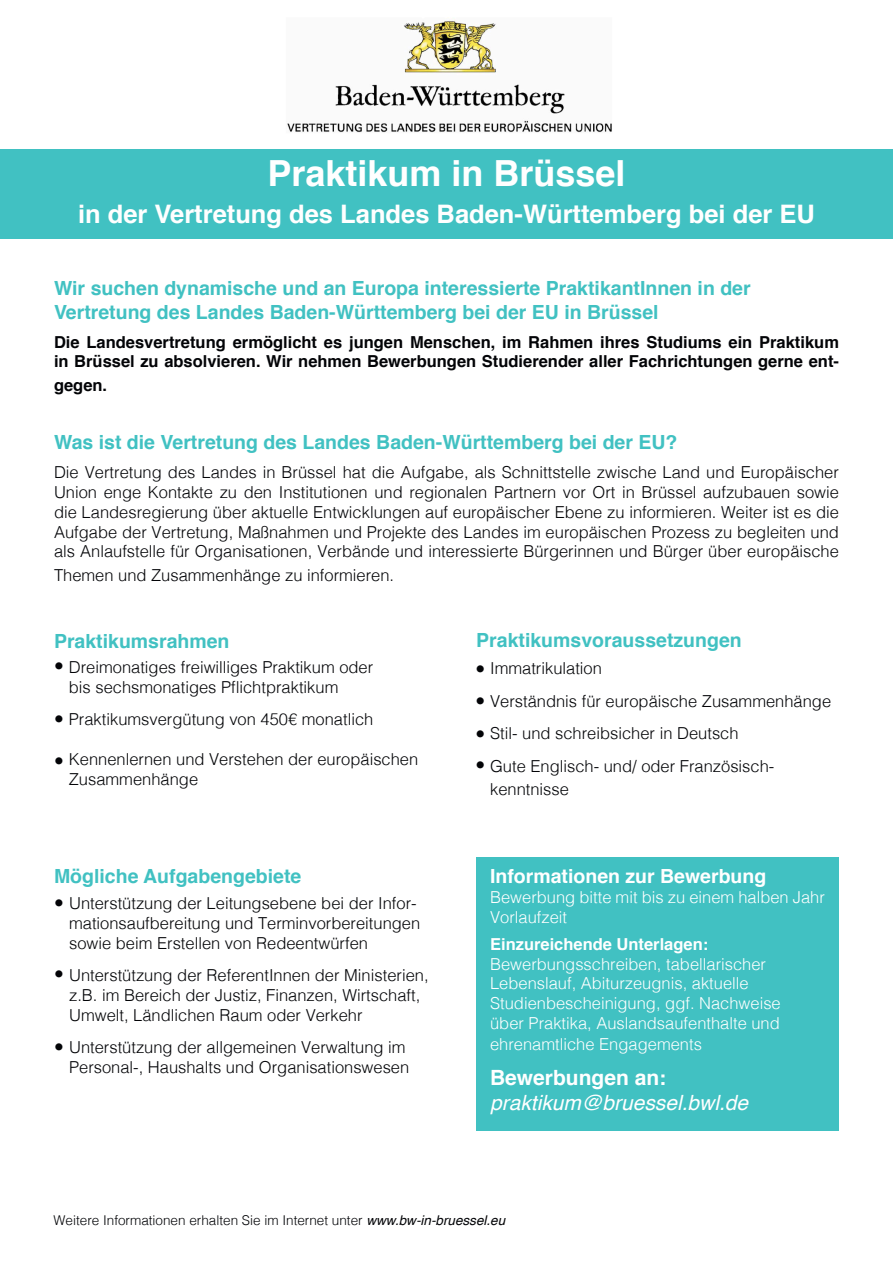
<style>
.page{position:relative;width:893px;height:1263px;background:#fff}
.page>*{position:absolute;margin:0;border:0;box-sizing:border-box;transform-origin:0 0}
.t1{font:700 36px "Helvetica";color:#fff}
.t2{font:700 25.5px "Helvetica";color:#fff}
.t3{font:italic 21px "Helvetica";color:#fff}
.t4{font:700 21px "Helvetica";color:#fff}
.t5{font:700 19.5px "Helvetica";color:#41c1c2}
.t6{font:700 19.5px "Helvetica";color:#fff}
.t7{font:300 19.5px "Helvetica";color:#030407}
.t8{font:300 16.5px/19.8px "Helvetica";color:#030407}
.t9{font:300 16.5px/19.8px "Helvetica";color:#fff}
.t10{font:700 16.5px/19.8px "Helvetica";color:#030407}
.t11{font:700 16.5px "Helvetica";color:#fff}
.t12{font:300 13.5px "Helvetica";color:#030407}
.s1{font-weight:400;font-style:italic}
</style>
<div class="page">
<div style="left:476px;top:857px;width:363px;height:273px;background:#41c1c2"></div>
<div style="left:0;top:149px;width:893px;height:90px;background:#41c1c2"></div>
<img style="left:287px;top:17px;width:325px;height:116px">
<p class="t1" style="left:267px;top:145px;width:360px">Praktikum in Brüssel</p>
<p class="t2" style="left:78px;top:193px;width:738px">in der Vertretung des Landes Baden-Württemberg bei der EU</p>
<p class="t5" style="left:54px;top:273px;width:698px">Wir suchen dynamische und an Europa interessierte PraktikantInnen in der</p>
<p class="t5" style="left:54px;top:296px;width:606px">Vertretung des Landes Baden-Württemberg bei der EU in Brüssel</p>
<p class="t10" style="left:54px;top:332px;width:786px">Die Landesvertretung ermöglicht es jungen Menschen, im Rahmen ihres Studiums ein Praktikum in Brüssel zu absolvieren. Wir nehmen Bewerbungen Studierender aller Fachrichtungen gerne ent-</p>
<p class="t10" style="left:54px;top:375px;width:55px">gegen.</p>
<p class="t5" style="left:54px;top:427px;width:625px">Was ist die Vertretung des Landes Baden-Württemberg bei der EU?</p>
<p class="t8" style="left:54px;top:461px;width:787px;text-align:justify">Die Vertretung des Landes in Brüssel hat die Aufgabe, als Schnittstelle zwische Land und Europäischer Union enge Kontakte zu den Institutionen und regionalen Partnern vor Ort in Brüssel aufzubauen sowie die Landesregierung über aktuelle Entwicklungen auf europäischer Ebene zu informieren. Weiter ist es die Aufgabe der Vertretung, Maßnahmen und Projekte des Landes im europäischen Prozess zu begleiten und als Anlaufstelle für Organisationen, Verbände und interessierte Bürgerinnen und Bürger über europäische</p>
<p class="t8" style="left:54px;top:564px;width:342px">Themen und Zusammenhänge zu informieren.</p>
<p class="t5" style="left:54px;top:625px;width:177px">Praktikumsrahmen</p>
<p class="t7" style="left:54px;top:650px;width:11px">•</p>
<p class="t8" style="left:69px;top:656px;width:306px">Dreimonatiges freiwilliges Praktikum oder</p>
<p class="t8" style="left:69px;top:676px;width:271px">bis sechsmonatiges Pflichtpraktikum</p>
<p class="t8" style="left:69px;top:708px;width:306px">Praktikumsvergütung von 450€ monatlich</p>
<p class="t8" style="left:69px;top:748px;width:351px">Kennenlernen und Verstehen der europäischen<br>Zusammenhänge</p>
<p class="t7" style="left:54px;top:702px;width:11px">•</p>
<p class="t7" style="left:54px;top:744px;width:11px">•</p>
<p class="t5" style="left:54px;top:860px;width:249px">Mögliche Aufgabengebiete</p>
<p class="t8" style="left:69px;top:892px;width:353px">Unterstützung der Leitungsebene bei der Infor&shy;mationsaufbereitung und Terminvorbereitungen sowie beim Erstellen von Redeentwürfen</p>
<p class="t8" style="left:69px;top:964px;width:361px">Unterstützung der ReferentInnen der Ministerien, z.B. im Bereich der Justiz, Finanzen, Wirtschaft,<br>Umwelt, Ländlichen Raum oder Verkehr</p>
<p class="t8" style="left:69px;top:1036px;width:342px">Unterstützung der allgemeinen Verwaltung im<br>Personal-, Haushalts und Organisationswesen</p>
<p class="t7" style="left:54px;top:886px;width:11px">•</p>
<p class="t7" style="left:54px;top:958px;width:11px">•</p>
<p class="t7" style="left:54px;top:1031px;width:11px">•</p>
<p class="t5" style="left:476px;top:625px;width:267px">Praktikumsvoraussetzungen</p>
<p class="t7" style="left:476px;top:652px;width:11px">•</p>
<p class="t7" style="left:476px;top:684px;width:11px">•</p>
<p class="t7" style="left:476px;top:717px;width:11px">•</p>
<p class="t7" style="left:476px;top:749px;width:11px">•</p>
<p class="t8" style="left:490px;top:657px;width:113px">Immatrikulation</p>
<p class="t8" style="left:490px;top:690px;width:343px">Verständnis für europäische Zusammenhänge</p>
<p class="t8" style="left:490px;top:722px;width:250px">Stil- und schreibsicher in Deutsch</p>
<p class="t8" style="left:490px;top:755px;width:286px">Gute Englisch- und/ oder Französisch-</p>
<p class="t8" style="left:490px;top:778px;width:80px">kenntnisse</p>
<p class="t6" style="left:490px;top:860px;width:278px">Informationen zur Bewerbung</p>
<p class="t9" style="left:490px;top:886px;width:336px">Bewerbung bitte mit bis zu einem halben Jahr<br>Vorlaufzeit</p>
<p class="t11" style="left:490px;top:931px;width:220px">Einzureichende Unterlagen:</p>
<p class="t9" style="left:490px;top:953px;width:277px">Bewerbungsschreiben, tabellarischer</p>
<p class="t9" style="left:490px;top:972px;width:260px">Lebenslauf, Abiturzeugnis, aktuelle</p>
<p class="t9" style="left:490px;top:992px;width:292px">Studienbescheinigung, ggf. Nachweise</p>
<p class="t9" style="left:490px;top:1012px;width:291px">über Praktika, Auslandsaufenthalte und</p>
<p class="t9" style="left:490px;top:1033px;width:213px">ehrenamtliche Engagements</p>
<p class="t4" style="left:490px;top:1060px;width:178px">Bewerbungen an:</p>
<p class="t3" style="left:490px;top:1086px;width:260px">praktikum@bruessel.bwl.de</p>
<p class="t12" style="left:54px;top:1208px;width:453px">Weitere Informationen erhalten Sie im Internet unter <span class="s1">www.bw-in-bruessel.eu</span></p>
</div>
